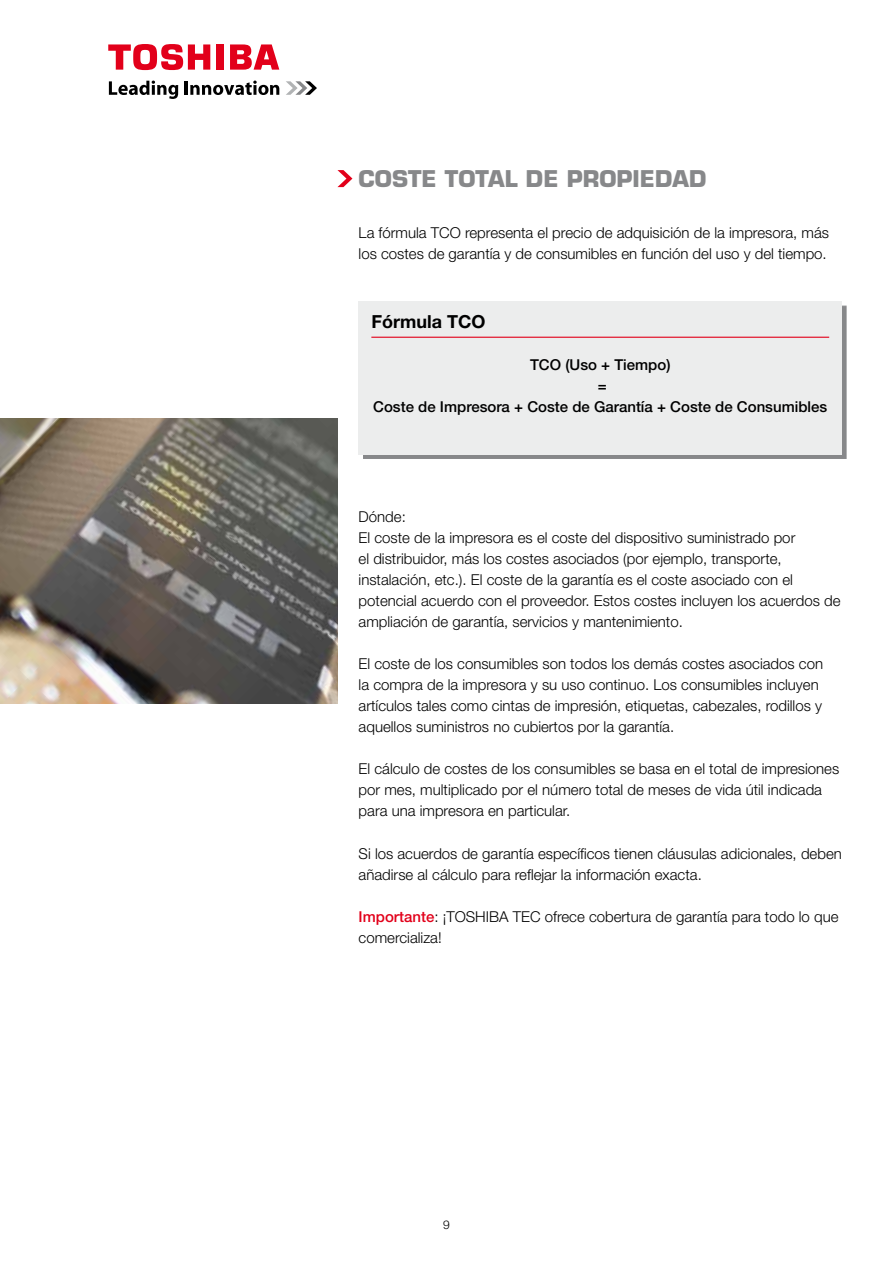
<style>
.page{position:relative;width:893px;height:1263px;background:#fff}
.page>*{position:absolute;margin:0;border:0;box-sizing:border-box;transform-origin:0 0}
.t1{font:700 22.5px "Eurostile LT Std";color:#87888a}
.t2{font:700 18px "Helvetica Neue";color:#000}
.t3{font:300 15px/21px "Helvetica Neue LT Std";color:#000}
.t4{font:500 15px/21px "Helvetica Neue LT Std";color:#000;text-align:center}
.t5{font:300 12px "Helvetica Neue LT Std";color:#000}
.s1{font-weight:500;color:#e2001a}
</style>
<div class="page">
<svg style="left:286px;top:81px;width:31px;height:14px"></svg>
<svg style="left:109px;top:81px;width:69px;height:18px"></svg>
<hr style="left:185px;top:81px;width:3px;height:14px;background:#000">
<svg style="left:190px;top:81px;width:89px;height:14px"></svg>
<div style="left:217px;top:44px;width:7px;height:26px;background:#e2001a"></div>
<svg style="left:230px;top:44px;width:49px;height:26px"></svg>
<svg style="left:108px;top:44px;width:102px;height:26px"></svg>
<div style="left:363px;top:305px;width:483px;height:154px;background:linear-gradient(to right,#87888a,#87888a)"></div>
<div style="left:359px;top:301px;width:483px;height:153px;background:#eceded"></div>
<hr style="left:371px;top:337px;width:458px;height:1px;background:#e2001a">
<svg style="left:337px;top:170px;width:15px;height:17px"></svg>
<img style="left:0;top:419px;width:337px;height:285px">
<h1 class="t1" style="left:359px;top:165px;width:349px">COSTE TOTAL DE PROPIEDAD</h1>
<p class="t3" style="left:359px;top:222px;width:472px">La fórmula TCO representa el precio de adquisición de la impresora, más los costes de garantía y de consumibles en función del uso y del tiempo.</p>
<p class="t2" style="left:371px;top:311px;width:115px">Fórmula TCO</p>
<p class="t4" style="left:373px;top:354px;width:455px">TCO (Uso + Tiempo)<br>=<br>Coste de Impresora + Coste de Garantía + Coste de Consumibles</p>
<p class="t3" style="left:359px;top:506px;width:483px">Dónde:<br>El coste de la impresora es el coste del dispositivo suministrado por<br>el distribuidor, más los costes asociados (por ejemplo, transporte, instalación, etc.). El coste de la garantía es el coste asociado con el potencial acuerdo con el proveedor. Estos costes incluyen los acuerdos de ampliación de garantía, servicios y mantenimiento.</p>
<p class="t3" style="left:359px;top:653px;width:466px">El coste de los consumibles son todos los demás costes asociados con la compra de la impresora y su uso continuo. Los consumibles incluyen artículos tales como cintas de impresión, etiquetas, cabezales, rodillos y aquellos suministros no cubiertos por la garantía.</p>
<p class="t3" style="left:359px;top:758px;width:482px">El cálculo de costes de los consumibles se basa en el total de impresiones por mes, multiplicado por el número total de meses de vida útil indicada para una impresora en particular.</p>
<p class="t3" style="left:359px;top:842px;width:485px">Si los acuerdos de garantía específicos tienen cláusulas adicionales, deben añadirse al cálculo para reflejar la información exacta.</p>
<p class="t3" style="left:359px;top:906px;width:481px"><span class="s1">Importante</span>: ¡TOSHIBA TEC ofrece cobertura de garantía para todo lo que comercializa!</p>
<p class="t5" style="left:443px;top:1217px;width:8px">9</p>
</div>
